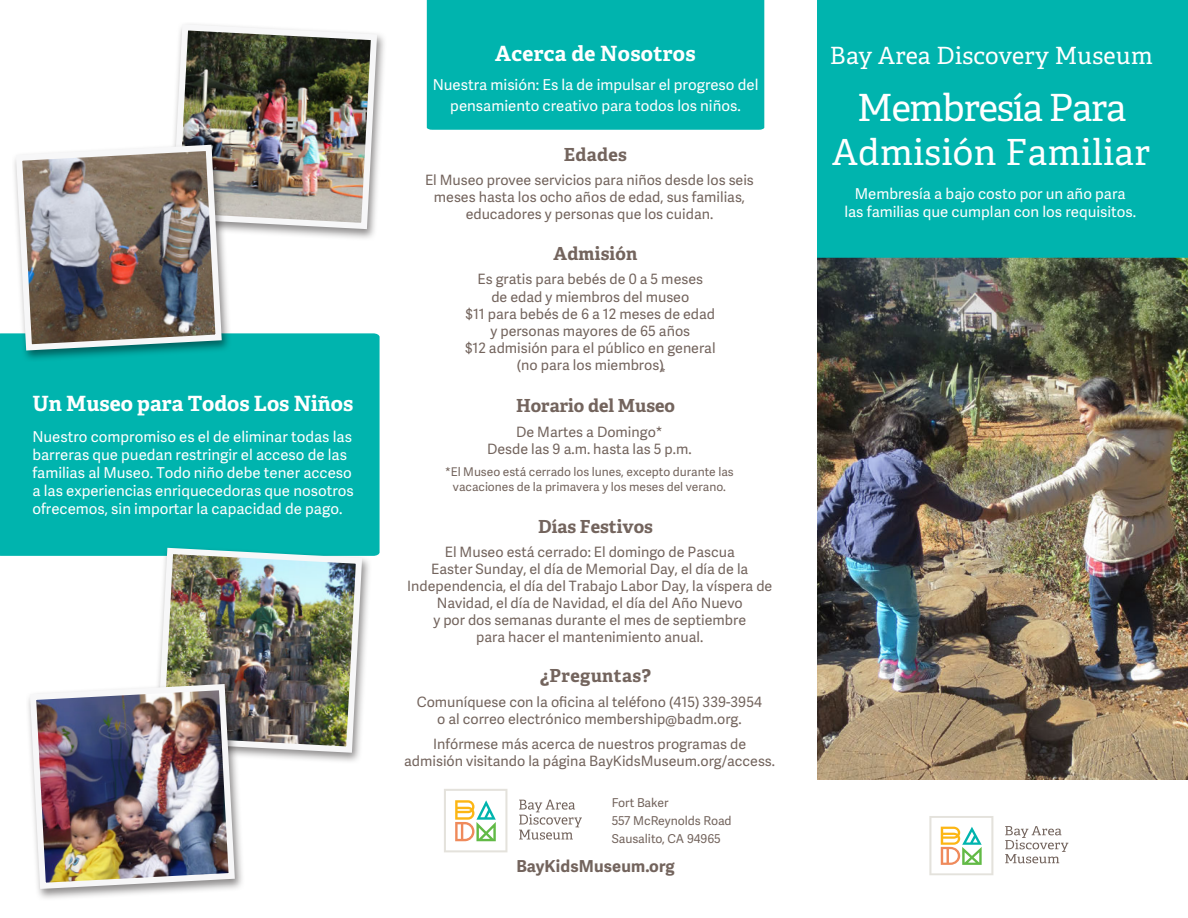
<style>
.page{position:relative;width:1188px;height:918px;background:#fff}
.page>*{position:absolute;margin:0;border:0;box-sizing:border-box;transform-origin:0 0}
.t1{font:37.5px "Adelle PE";letter-spacing:-.03em;color:#fff}
.t2{font:36px "Adelle PE";letter-spacing:.015em;color:#fff}
.t3{font:23.7px "Adelle PE";letter-spacing:.01em;color:#fff}
.t4{font:700 21px "Adelle PE";color:#fff}
.t5{font:700 18px "Adelle PE";color:#73645d}
.t6{font:700 18px "Adelle PE";letter-spacing:.02em;color:#73645d}
.t7{font:700 16.5px "Adelle Sans";letter-spacing:.01em;color:#73645d}
.t8{font:15px/18px "Adelle Sans";color:#fff;text-align:center}
.t9{font:14.25px/17.1px "Adelle Sans";color:#73645d;text-align:center}
.t10{font:12.15px/18px "Adelle Sans";color:#73645d}
.t11{font:12px/14.4px "Adelle Sans";color:#73645d;text-align:center}
.t12{font:700 10.5px "Adelle PE";color:#73645d}
</style>
<div class="page">
<div style="left:0;top:333px;width:380px;height:223px;background:#00b4ae"></div>
<div style="left:427px;top:0;width:337px;height:130px;background:#00b4ae"></div>
<img style="left:817px;top:258px;width:371px;height:522px">
<div style="left:817px;top:0;width:371px;height:258px;background:#00b4ae"></div>
<svg style="left:153px;top:546px;width:219px;height:216px"></svg>
<img style="left:154px;top:545px;width:211px;height:211px">
<svg style="left:38px;top:682px;width:207px;height:217px"></svg>
<img style="left:28px;top:681px;width:210px;height:211px">
<svg style="left:247px;top:35px;width:137px;height:204px"></svg>
<img style="left:174px;top:24px;width:206px;height:208px">
<svg style="left:12px;top:143px;width:219px;height:219px;fill:#00b4ae"></svg>
<img style="left:13px;top:142px;width:212px;height:212px">
<svg style="left:519px;top:800px;width:63px;height:40px"></svg>
<svg style="left:444px;top:789px;width:63px;height:63px"></svg>
<svg style="left:1005px;top:826px;width:63px;height:37px"></svg>
<svg style="left:929px;top:816px;width:64px;height:59px"></svg>
<h3 class="t4" style="left:32px;top:388px;width:322px">Un Museo para Todos Los Niños</h3>
<p class="t8" style="left:32px;top:428px;width:323px;text-align:left">Nuestro compromiso es el de eliminar todas las barreras que puedan restringir el acceso de las familias al Museo. Todo niño debe tener acceso a las experiencias enriquecedoras que nosotros ofrecemos, sin importar la capacidad de pago.</p>
<h3 class="t4" style="left:495px;top:39px;width:202px">Acerca de Nosotros</h3>
<p class="t8" style="left:433px;top:73px;width:327px;line-height:21.6px">Nuestra misión: Es la de impulsar el progreso del pensamiento creativo para todos los niños.</p>
<p class="t5" style="left:564px;top:141px;width:65px">Edades</p>
<p class="t9" style="left:425px;top:171px;width:330px">El Museo provee servicios para niños desde los seis meses hasta los ocho años de edad, sus familias, educadores y personas que los cuidan.</p>
<p class="t5" style="left:554px;top:240px;width:85px">Admisión</p>
<p class="t9" style="left:465px;top:270px;width:252px">Es gratis para bebés de 0 a 5 meses<br>de edad y miembros del museo<br>$11 para bebés de 6 a 12 meses de edad y personas mayores de 65 años<br>$12 admisión para el público en general (no para los miembros)</p>
<p class="t12" style="left:660px;top:365px;width:7px">*</p>
<p class="t5" style="left:516px;top:393px;width:160px">Horario del Museo</p>
<p class="t9" style="left:487px;top:423px;width:206px">De Martes a Domingo*<br>Desde las 9 a.m. hasta las 5 p.m.</p>
<p class="t11" style="left:445px;top:464px;width:290px">*El Museo está cerrado los lunes, excepto durante las vacaciones de la primavera y los meses del verano.</p>
<p class="t5" style="left:538px;top:513px;width:116px">Días Festivos</p>
<p class="t9" style="left:407px;top:542px;width:367px">El Museo está cerrado: El domingo de Pascua<br>Easter Sunday, el día de Memorial Day, el día de la Independencia, el día del Trabajo Labor Day, la víspera de Navidad, el día de Navidad, el día del Año Nuevo<br>y por dos semanas durante el mes de septiembre<br>para hacer el mantenimiento anual.</p>
<p class="t6" style="left:540px;top:662px;width:113px">¿Preguntas?</p>
<p class="t9" style="left:417px;top:693px;width:347px">Comuníquese con la oficina al teléfono (415) 339-3954 o al correo electrónico membership@badm.org.</p>
<p class="t9" style="left:404px;top:735px;width:372px">Infórmese más acerca de nuestros programas de admisión visitando la página BayKidsMuseum.org/access.</p>
<p class="t10" style="left:612px;top:794px;width:121px">Fort Baker<br>557 McReynolds Road<br>Sausalito, CA 94965</p>
<p class="t7" style="left:516px;top:854px;width:160px">BayKidsMuseum.org</p>
<h3 class="t3" style="left:830px;top:38px;width:324px">Bay Area Discovery Museum</h3>
<h1 class="t1" style="left:857px;top:80px;width:271px">Membresía Para</h1>
<h2 class="t2" style="left:832px;top:126px;width:320px">Admisión Familiar</h2>
<p class="t8" style="left:844px;top:184px;width:293px">Membresía a bajo costo por un año para las familias que cumplan con los requisitos.</p>
</div>
